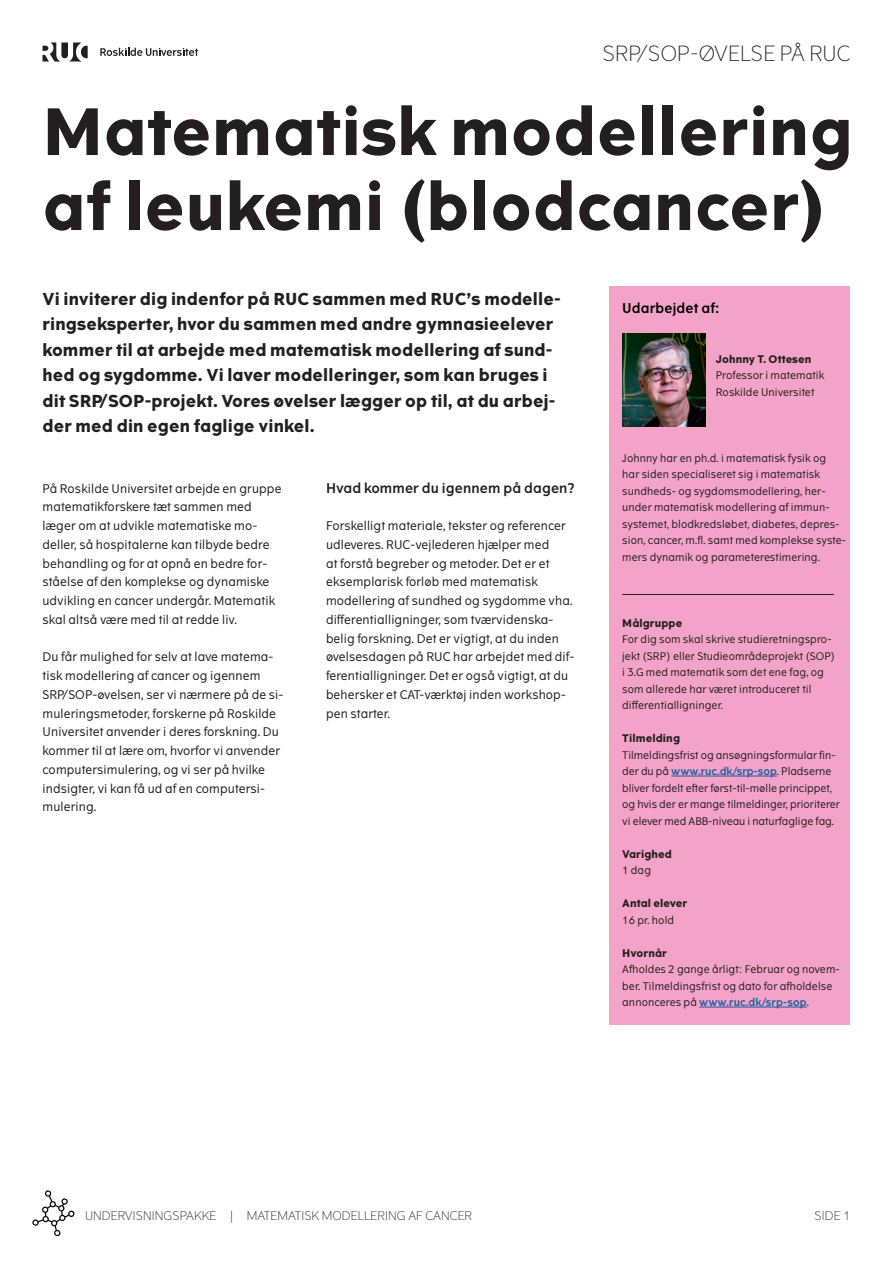
<style>
.page{position:relative;width:893px;height:1263px;background:#fff}
.page>*{position:absolute;margin:0;border:0;box-sizing:border-box;transform-origin:0 0}
.Overskrift{font:700 63.75px/75px "The Wave";letter-spacing:.01em;color:#231f20}
.t1{font:300 21px "The Wave";letter-spacing:.01em;color:#231f20}
.Underunderoverskrift{font:700 16.5px/25.5px "The Wave";letter-spacing:.01em;color:#231f20}
.Underoverskrift{font:13.5px "The Wave D Bd";letter-spacing:.01em;color:#231f20}
.Brødtekst_FAKTABOKS{font:13.5px "The Wave D Bd";letter-spacing:.01em;color:#000}
.Brødtekst{font:12px/18.8px "The Wave";letter-spacing:.01em;color:#231f20}
.t2{font:300 12px "The Wave";letter-spacing:.01em;color:#231f20}
.Brødtekst_FAKTABOKS-2{font:10.5px/16.5px "The Wave";letter-spacing:.01em;color:#231f20}
.Brødtekst_FAKTABOKS-3{font:700 10.5px "The Wave";letter-spacing:.01em;color:#231f20}
.s1{font-family:"The Wave D Bd";color:#175d9e}
</style>
<div class="page">
<div style="left:609px;top:286px;width:241px;height:739px;background:#f4a3c8"></div>
<hr style="left:622px;top:594px;width:212px;height:1px;background:#231f20">
<hr style="left:671px;top:776px;width:106px;height:1px;background:#175d9e">
<hr style="left:699px;top:1007px;width:108px;height:1px;background:#175d9e">
<img style="left:622px;top:333px;width:83px;height:94px">
<svg style="left:32px;top:1190px;width:43px;height:47px"></svg>
<svg style="left:43px;top:43px;width:45px;height:19px"></svg>
<svg style="left:100px;top:48px;width:98px;height:8px"></svg>
<h2 class="t1" style="left:602px;top:40px;width:250px">SRP/SOP-ØVELSE PÅ RUC</h2>
<p class="Overskrift" style="left:43px;top:96px;width:812px">Matematisk modellering af leukemi (blodcancer)</p>
<p class="Underunderoverskrift" style="left:43px;top:286px;width:520px">Vi inviterer dig indenfor på RUC sammen med RUC’s modelle&shy;ringseksperter, hvor du sammen med andre gymnasieelever kommer til at arbejde med matematisk modellering af sund&shy;hed og sygdomme. Vi laver modelleringer, som kan bruges i dit SRP/SOP-projekt. Vores øvelser lægger op til, at du arbej&shy;der med din egen faglige vinkel.</p>
<p class="Brødtekst_FAKTABOKS" style="left:622px;top:300px;width:99px">Udarbejdet af:</p>
<p class="Brødtekst_FAKTABOKS-3" style="left:716px;top:352px;width:97px">Johnny T. Ottesen</p>
<p class="Brødtekst_FAKTABOKS-2" style="left:716px;top:367px;width:110px">Professor i matematik</p>
<p class="Brødtekst_FAKTABOKS-2" style="left:716px;top:383px;width:100px">Roskilde Universitet</p>
<p class="Brødtekst" style="left:43px;top:479px;width:241px">På Roskilde Universitet arbejde en gruppe matematikforskere tæt sammen med læger om at udvikle matematiske mo&shy;deller, så hospitalerne kan tilbyde bedre behandling og for at opnå en bedre for&shy;ståelse af den komplekse og dynamiske udvikling en cancer undergår. Matematik skal altså være med til at redde liv.</p>
<p class="Brødtekst" style="left:43px;top:647px;width:242px">Du får mulighed for selv at lave matema&shy;tisk modellering af cancer og igennem SRP/SOP-øvelsen, ser vi nærmere på de si&shy;muleringsmetoder, forskerne på Roskilde Universitet anvender i deres forskning. Du kommer til at lære om, hvorfor vi anvender computersimulering, og vi ser på hvilke indsigter, vi kan få ud af en computersi&shy;mulering.</p>
<p class="Underoverskrift" style="left:326px;top:479px;width:250px">Hvad kommer du igennem på dagen?</p>
<p class="Brødtekst" style="left:326px;top:516px;width:250px">Forskelligt materiale, tekster og referencer udleveres. RUC-vejlederen hjælper med<br>at forstå begreber og metoder. Det er et eksemplarisk forløb med matematisk modellering af sundhed og sygdomme vha. differentialligninger, som tværvidenska&shy;belig forskning. Det er vigtigt, at du inden øvelsesdagen på RUC har arbejdet med dif&shy;ferentialligninger. Det er også vigtigt, at du behersker et CAT-værktøj inden workshop&shy;pen starter.</p>
<p class="Brødtekst_FAKTABOKS-2" style="left:622px;top:449px;width:225px">Johnny har en ph.d. i matematisk fysik og<br>har siden specialiseret sig i matematisk sundheds- og sygdomsmodellering, her&shy;under matematisk modellering af immun&shy;systemet, blodkredsløbet, diabetes, depres&shy;sion, cancer, m.fl. samt med komplekse syste&shy;mers dynamik og parameterestimering.</p>
<p class="Brødtekst_FAKTABOKS-3" style="left:622px;top:616px;width:62px">Målgruppe</p>
<p class="Brødtekst_FAKTABOKS-2" style="left:622px;top:631px;width:215px">For dig som skal skrive studieretningspro&shy;jekt (SRP) eller Studieområdeprojekt (SOP) i 3.G med matematik som det ene fag, og som allerede har været introduceret til differentialligninger.</p>
<p class="Brødtekst_FAKTABOKS-3" style="left:622px;top:732px;width:59px">Tilmelding</p>
<p class="Brødtekst_FAKTABOKS-2" style="left:622px;top:746px;width:219px">Tilmeldingsfrist og ansøgningsformular fin&shy;der du på <span class="s1">www.ruc.dk/srp-sop</span>. Pladserne bliver fordelt efter først-til-mølle princippet, og hvis der er mange tilmeldinger, prioriterer vi elever med ABB-niveau i naturfaglige fag.</p>
<p class="Brødtekst_FAKTABOKS-3" style="left:622px;top:847px;width:51px">Varighed</p>
<p class="Brødtekst_FAKTABOKS-2" style="left:622px;top:862px;width:30px">1 dag</p>
<p class="Brødtekst_FAKTABOKS-3" style="left:622px;top:897px;width:67px">Antal elever</p>
<p class="Brødtekst_FAKTABOKS-2" style="left:622px;top:911px;width:53px">16 pr. hold</p>
<p class="Brødtekst_FAKTABOKS-3" style="left:622px;top:946px;width:46px">Hvornår</p>
<p class="Brødtekst_FAKTABOKS-2" style="left:622px;top:961px;width:219px">Afholdes 2 gange årligt: Februar og novem&shy;ber. Tilmeldingsfrist og dato for afholdelse annonceres på <span class="s1">www.ruc.dk/srp-sop</span>.</p>
<p class="t2" style="left:85px;top:1208px;width:389px">UNDERVISNINGSPAKKE | MATEMATISK MODELLERING AF CANCER</p>
<p class="t2" style="left:814px;top:1208px;width:38px">SIDE 1</p>
</div>
